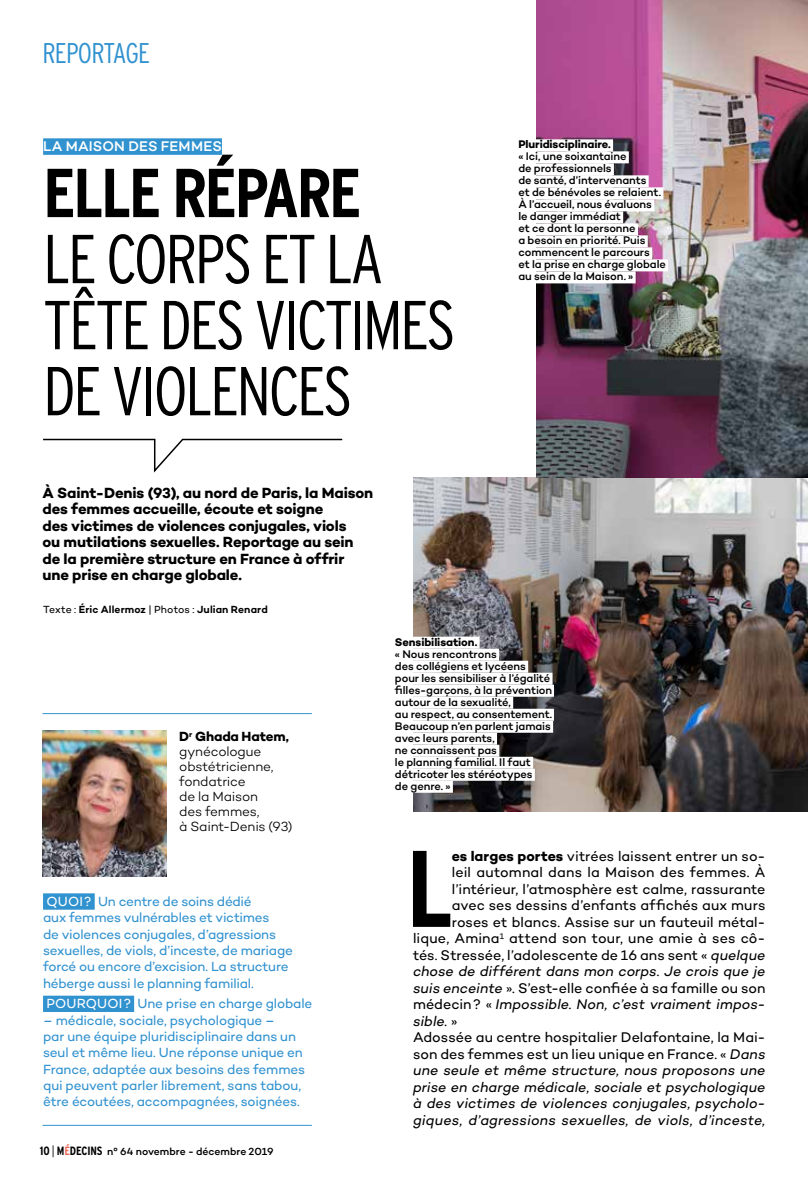
<style>
.page{position:relative;width:808px;height:1191px;background:#fff}
.page>*{position:absolute;margin:0;border:0;box-sizing:border-box;transform-origin:0 0}
.t1{font:700 condensed 108.6px "Interstate";color:#000}
.t2{font:300 condensed 69px/66px "Interstate";letter-spacing:-.04em;color:#000}
.t3{font:700 condensed 69px "Interstate";letter-spacing:-.04em;color:#000}
.t4{font:300 condensed 28.5px "Interstate";letter-spacing:-.03em;color:#3192d0}
.t5{font:700 15px/16.5px "Campton";letter-spacing:-.01em;color:#000}
.t6{font:14.25px "Campton";letter-spacing:.005em;color:#000}
.t7{font:italic 14.25px "Campton";letter-spacing:.005em;color:#000}
.t8{font:500 14.25px "Campton";letter-spacing:.01em;color:#fff}
.t9{font:13.5px/16.4px "Campton";letter-spacing:-.015em;color:#3192d0}
.t10{font:300 13.5px/15px "Campton";letter-spacing:-.015em;color:#000}
.t11{font:500 11.25px/12px "Campton";letter-spacing:-.01em;color:#000}
.t12{font:700 11.25px "Campton";letter-spacing:-.01em;color:#000}
.t13{font:600 10.5px "Campton";letter-spacing:.01em;color:#000}
.t14{font:500 10.5px "Campton";color:#000}
.s1{font-weight:400}
.s2{font-weight:700}
.s3{color:#fff}
.s4{font-family:"Interstate";font-weight:700;font-stretch:condensed;font-size:12px}
.s5{font-family:"Interstate";font-weight:300;font-stretch:condensed;font-size:12px}
.s6{font-family:"Interstate";font-weight:700;font-stretch:condensed;font-size:12px;color:#ed6a5b}
.s7{font-style:italic}
.s8{font-style:normal}
</style>
<div class="page">
<img style="left:413px;top:477px;width:395px;height:334px">
<img style="left:536px;top:0;width:272px;height:477px">
<div style="left:43px;top:893px;width:52px;height:16px;background:#3192d0"></div>
<div style="left:43px;top:995px;width:91px;height:17px;background:#3192d0"></div>
<img style="left:43px;top:730px;width:123px;height:146px">
<svg style="left:43px;top:438px;width:300px;height:35px"></svg>
<div style="left:43px;top:138px;width:179px;height:17px;background:#3192d0"></div>
<hr style="left:43px;top:713px;width:269px;height:1px;background:#3192d0">
<hr style="left:43px;top:1125px;width:269px;height:1px;background:#3192d0">
<div style="left:395px;top:636px;width:85px;height:12px;background:#fff"></div>
<div style="left:395px;top:648px;width:104px;height:12px;background:#fff"></div>
<div style="left:395px;top:660px;width:133px;height:12px;background:#fff"></div>
<div style="left:395px;top:672px;width:157px;height:12px;background:#fff"></div>
<div style="left:395px;top:684px;width:159px;height:12px;background:#fff"></div>
<div style="left:395px;top:696px;width:118px;height:12px;background:#fff"></div>
<div style="left:395px;top:708px;width:159px;height:12px;background:#fff"></div>
<div style="left:395px;top:720px;width:158px;height:12px;background:#fff"></div>
<div style="left:395px;top:732px;width:102px;height:12px;background:#fff"></div>
<div style="left:395px;top:744px;width:104px;height:12px;background:#fff"></div>
<div style="left:395px;top:756px;width:138px;height:12px;background:#fff"></div>
<div style="left:395px;top:768px;width:140px;height:12px;background:#fff"></div>
<div style="left:395px;top:780px;width:58px;height:12px;background:#fff"></div>
<div style="left:518px;top:139px;width:95px;height:12px;background:#fff"></div>
<div style="left:518px;top:151px;width:111px;height:12px;background:#fff"></div>
<div style="left:518px;top:163px;width:96px;height:12px;background:#fff"></div>
<div style="left:518px;top:175px;width:131px;height:12px;background:#fff"></div>
<div style="left:518px;top:187px;width:145px;height:12px;background:#fff"></div>
<div style="left:518px;top:199px;width:136px;height:12px;background:#fff"></div>
<div style="left:518px;top:211px;width:105px;height:12px;background:#fff"></div>
<div style="left:518px;top:223px;width:120px;height:12px;background:#fff"></div>
<div style="left:518px;top:235px;width:130px;height:12px;background:#fff"></div>
<div style="left:518px;top:247px;width:134px;height:12px;background:#fff"></div>
<div style="left:518px;top:259px;width:150px;height:12px;background:#fff"></div>
<div style="left:518px;top:271px;width:118px;height:12px;background:#fff"></div>
<h3 class="t4" style="left:43px;top:37px;width:109px">REPORTAGE</h3>
<p class="t8" style="left:43px;top:137px;width:180px">LA MAISON DES FEMMES</p>
<h2 class="t3" style="left:43px;top:154px;width:320px">ELLE RÉPARE</h2>
<h2 class="t2" style="left:43px;top:225px;width:414px">LE CORPS ET LA<br>TÊTE DES VICTIMES<br>DE VIOLENCES</h2>
<p class="t5" style="left:43px;top:484px;width:332px">À Saint-Denis (93), au nord de Paris, la Maison des femmes accueille, écoute et soigne<br>des victimes de violences conjugales, viols<br>ou mutilations sexuelles. Reportage au sein de la première structure en France à offrir une prise en charge globale.</p>
<p class="t13" style="left:43px;top:603px;width:226px"><span class="s1">Texte :</span> Éric Allermoz <span class="s1">| Photos :</span> Julian Renard</p>
<p class="t12" style="left:518px;top:137px;width:94px">Pluridisciplinaire.</p>
<p class="t11" style="left:518px;top:150px;width:149px">« Ici, une soixantaine<br>de professionnels<br>de santé, d’intervenants<br>et de bénévoles se relaient.<br>À l’accueil, nous évaluons<br>le danger immédiat<br>et ce dont la personne<br>a besoin en priorité. Puis commencent le parcours<br>et la prise en charge globale au sein de la Maison. »</p>
<p class="t10" style="left:179px;top:728px;width:115px"><span class="s2">D</span><sup>r</sup> <span class="s2">Ghada Hatem, </span>gynécologue obstétricienne, fondatrice<br>de la Maison<br>des femmes,<br>à Saint-Denis (93)</p>
<p class="t9" style="left:43px;top:893px;width:251px"><span class="s3">QUOI?</span> Un centre de soins dédié<br>aux femmes vulnérables et victimes<br>de violences conjugales, d’agressions sexuelles, de viols, d’inceste, de mariage forcé ou encore d’excision. La structure héberge aussi le planning familial.</p>
<p class="t9" style="left:46px;top:995px;width:267px"><span class="s3">POURQUOI?</span> Une prise en charge globale</p>
<p class="t9" style="left:43px;top:1011px;width:264px">– médicale, sociale, psychologique –<br>par une équipe pluridisciplinaire dans un seul et même lieu. Une réponse unique en France, adaptée aux besoins des femmes qui peuvent parler librement, sans tabou, être écoutées, accompagnées, soignées.</p>
<p class="t14" style="left:40px;top:1145px;width:235px"><span class="s4">10</span> <span class="s5">|</span> <span class="s4">M</span><span class="s6">É</span><span class="s4">DECINS</span> n° 64 novembre - décembre 2019</p>
<p class="t12" style="left:395px;top:634px;width:84px">Sensibilisation.</p>
<p class="t11" style="left:395px;top:647px;width:159px">« Nous rencontrons<br>des collégiens et lycéens pour les sensibiliser à l’égalité filles-garçons, à la prévention autour de la sexualité,<br>au respect, au consentement.<br>Beaucoup n’en parlent jamais avec leurs parents,<br>ne connaissent pas<br>le planning familial. Il faut détricoter les stéréotypes<br>de genre. »</p>
<h1 class="t1" style="left:406px;top:828px;width:50px">L</h1>
<p class="t6" style="left:452px;top:847px;width:315px"><span class="s2">es larges portes</span> vitrées laissent entrer un so-</p>
<p class="t6" style="left:452px;top:863px;width:315px">leil automnal dans la Maison des femmes. À</p>
<p class="t6" style="left:452px;top:880px;width:315px">l’intérieur, l’atmosphère est calme, rassurante</p>
<p class="t6" style="left:452px;top:896px;width:315px">avec ses dessins d’enfants affichés aux murs</p>
<p class="t6" style="left:452px;top:913px;width:315px">roses et blancs. Assise sur un fauteuil métal-</p>
<p class="t6" style="left:413px;top:929px;width:354px">lique, Amina<sup>1</sup> attend son tour, une amie à ses cô-</p>
<p class="t6" style="left:413px;top:946px;width:354px">tés. Stressée, l’adolescente de 16 ans sent « <span class="s7">quelque</span></p>
<p class="t7" style="left:413px;top:962px;width:354px">chose de différent dans mon corps. Je crois que je</p>
<p class="t6" style="left:413px;top:979px;width:354px"><span class="s7">suis enceinte</span> ». S’est-elle confiée à sa famille ou son</p>
<p class="t7" style="left:413px;top:995px;width:354px"><span class="s8">médecin? «</span> Impossible. Non, c’est vraiment impos-</p>
<p class="t7" style="left:413px;top:1012px;width:46px">sible. <span class="s8">»</span></p>
<p class="t6" style="left:413px;top:1028px;width:354px">Adossée au centre hospitalier Delafontaine, la Mai-</p>
<p class="t6" style="left:413px;top:1045px;width:354px">son des femmes est un lieu unique en France. « <span class="s7">Dans</span></p>
<p class="t7" style="left:413px;top:1061px;width:354px">une seule et même structure, nous proposons une</p>
<p class="t7" style="left:413px;top:1078px;width:354px">prise en charge médicale, sociale et psychologique</p>
<p class="t7" style="left:413px;top:1094px;width:354px">à des victimes de violences conjugales, psycholo-</p>
<p class="t7" style="left:413px;top:1111px;width:354px">giques, d’agressions sexuelles, de viols, d’inceste,</p>
</div>
